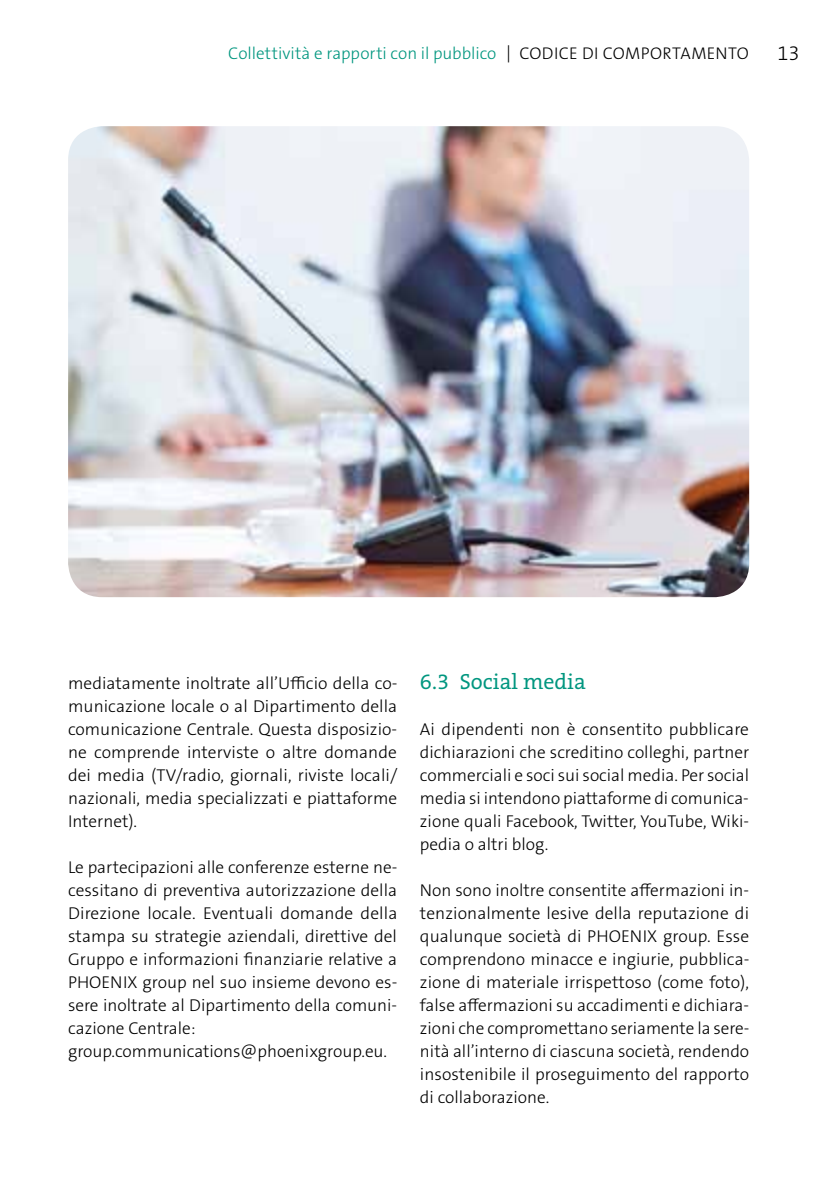
<style>
.page{position:relative;width:840px;height:1191px;background:#fff}
.page>*{position:absolute;margin:0;border:0;box-sizing:border-box;transform-origin:0 0}
.t1{font:22px "The Serif Office";color:#00967f}
.t2{font:300 20px "The Sans Os F";color:#000}
.t3{font:300 17.2px/23px "The Sans Os F";color:#000;text-align:justify}
.t4{font:300 17px "The Sans Os F";letter-spacing:.005em;color:#00967f}
.s1{color:#000}
</style>
<div class="page">
<img style="left:68px;top:126px;width:680px;height:471px">
<p class="t4" style="left:228px;top:42px;width:521px">Collettività e rapporti con il pubblico <span class="s1">↕Codice di Comportamento</span></p>
<p class="t2" style="left:777px;top:40px;width:23px">13</p>
<p class="t3" style="left:68px;top:672px;width:331px">mediatamente inoltrate all’Ufficio della co&shy;municazione locale o al Dipartimento della comunicazione Centrale. Questa disposizio&shy;ne comprende interviste o altre domande dei media (TV/radio, giornali, riviste locali/ nazionali, media specializzati e piattaforme I nternet).</p>
<p class="t3" style="left:68px;top:856px;width:330px">Le partecipazioni alle conferenze esterne ne&shy;cessitano di preventiva autorizzazione della Direzione locale. Eventuali domande della stampa su strategie aziendali, direttive del Gruppo e informazioni finanziarie relative a PHOENI</p>
<p class="t3" style="left:68px;top:971px;width:330px;text-align:left;text-indent:59px">X group nel suo insieme devono es&shy;sere inoltrate al Dipartimento della comuni&shy;cazione Centrale: group.communications@phoenixgroup.eu.</p>
<p class="t1" style="left:420px;top:667px;width:167px">6.3 Social media</p>
<p class="t3" style="left:420px;top:718px;width:330px">Ai dipendenti non è consentito pubblicare dichiarazioni che screditino colleghi, partner commerciali e soci sui social media. Per social media si intendono piattaforme di comunica&shy;zione quali Facebook, Twitter, YouTube, Wiki&shy;pedia o altri blog.</p>
<p class="t3" style="left:420px;top:879px;width:330px">Non sono inoltre consentite affermazioni in&shy;tenzionalmente lesive della reputazione di qualunque società di -PHOENI</p>
<p class="t3" style="left:420px;top:925px;width:331px;text-indent:227px">X group. Esse comprendono minacce e ingiurie, pubblica&shy;zione di materiale irrispettoso (come foto), false affermazioni su accadimenti e dichiara&shy;zioni che compromettano seriamente la sere&shy;nità all’interno di ciascuna società, rendendo insostenibile il proseguimento del rapporto di collaborazione.</p>
</div>
